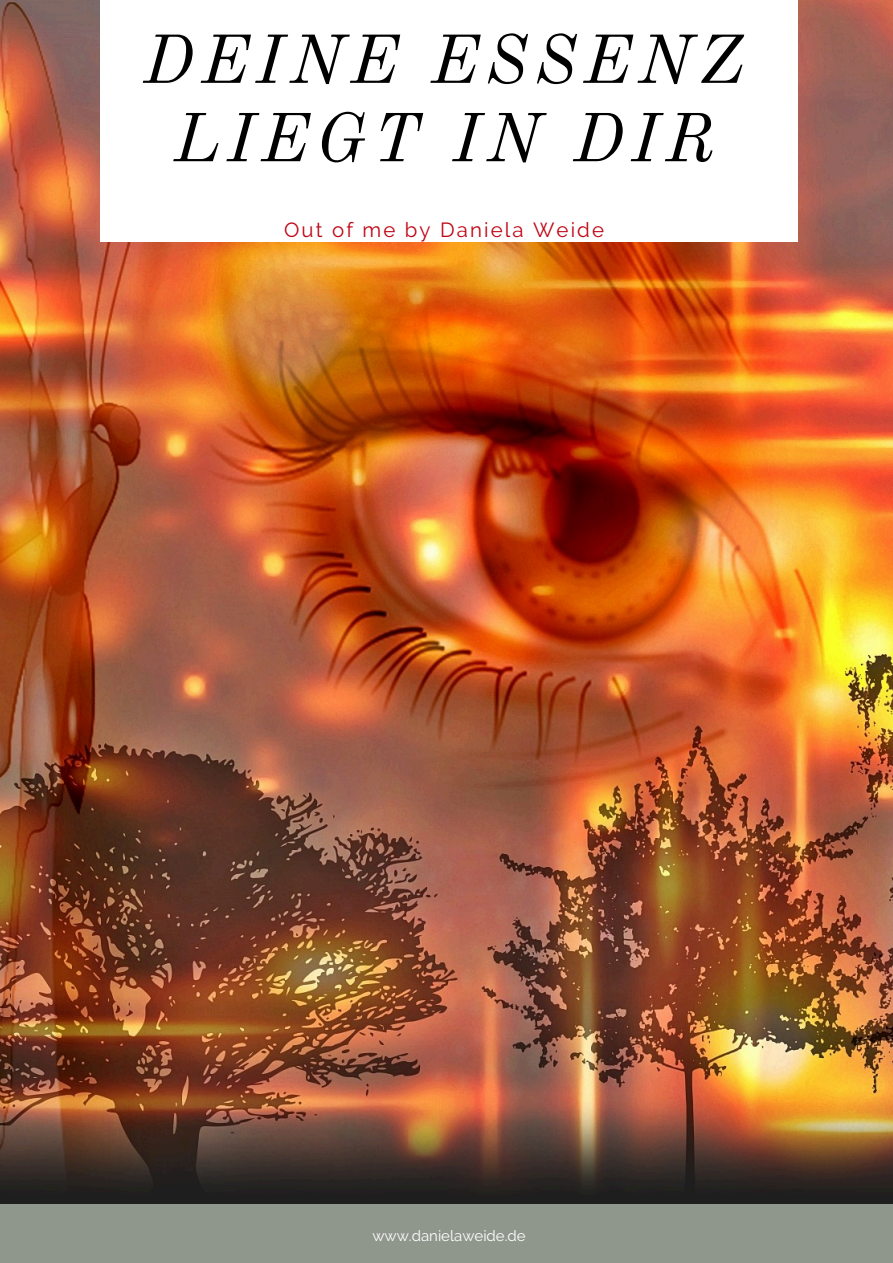
<style>
.page{position:relative;width:893px;height:1263px;background:#fff}
.page>*{position:absolute;margin:0;border:0;box-sizing:border-box;transform-origin:0 0}
.t1{font:italic 67.72px/78.4px "Old Standard";letter-spacing:.105em;color:#000;text-align:center}
.t2{font:20.4px "Raleway";letter-spacing:.105em;color:#bf0413}
.t3{font:15px "Raleway";color:#fff}
</style>
<div class="page">
<div style="left:0;top:1204px;width:893px;height:59px;background:#8f968c"></div>
<img style="left:0;top:0;width:893px;height:1204px">
<div style="left:100px;top:0;width:698px;height:242px;background:#fff"></div>
<h1 class="t1" style="left:143px;top:21px;width:603px">DEINE ESSENZ<br>LIEGT IN DIR</h1>
<p class="t2" style="left:284px;top:217px;width:321px">Out of me by Daniela Weide</p>
<h2 class="t3" style="left:372px;top:1227px;width:155px">www.danielaweide.de</h2>
</div>
